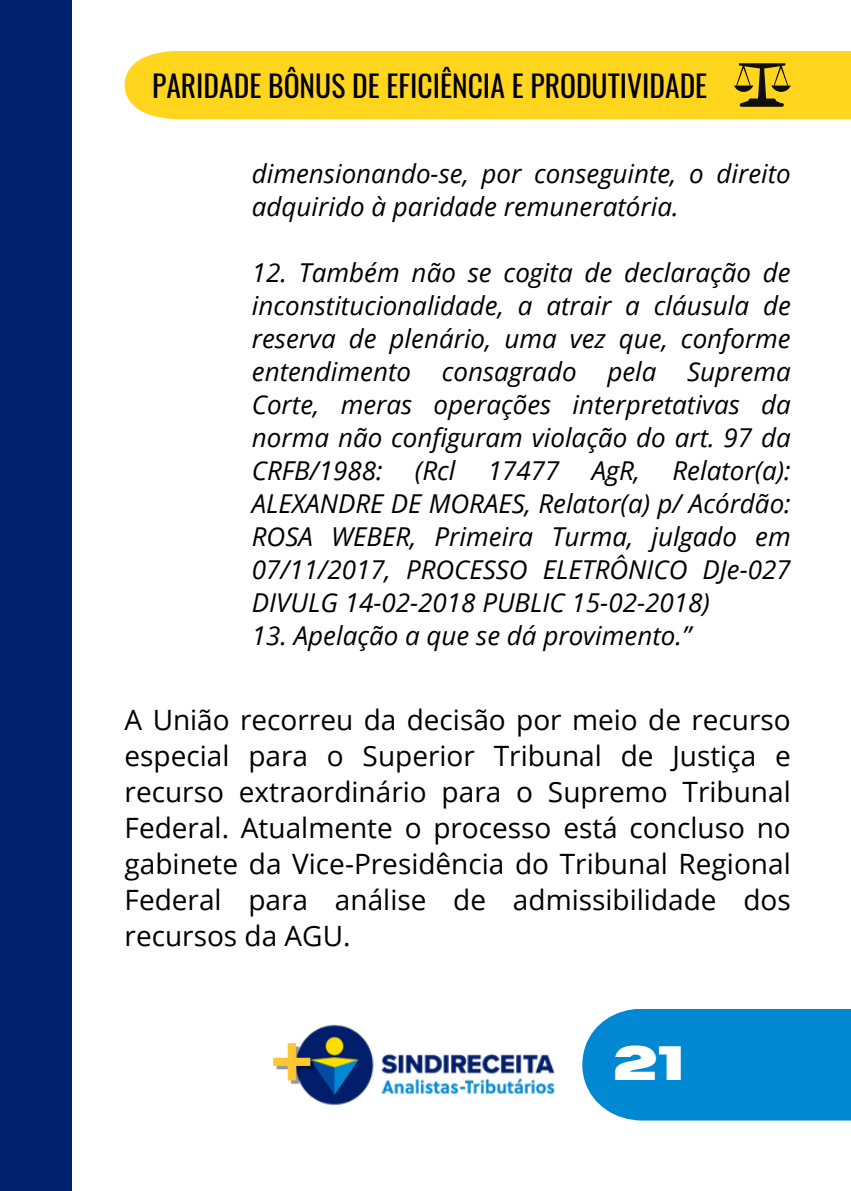
<style>
.page{position:relative;width:851px;height:1191px;background:#fff}
.page>*{position:absolute;margin:0;border:0;box-sizing:border-box;transform-origin:0 0}
.t1{font:700 76.6px "Open Sans";color:rgb(0 0 0/.4)}
.t2{font:700 48px "Horizon";color:#fff}
.t3{font:29.6px "Oswald";color:#000}
.t4{font:28px/36px "Open Sans";color:#000;text-align:justify}
.t5{font:italic 26px/33px "Open Sans";color:#000}
</style>
<div class="page">
<div style="left:0;top:0;width:72px;height:1191px;background:#01216e"></div>
<img style="left:295px;top:1024px;width:260px;height:81px">
<div style="left:582px;top:1009px;width:268px;height:112px;background:#0089d2"></div>
<div style="left:125px;top:51px;width:725px;height:68px;background:#ffd51e"></div>
<svg style="left:733px;top:63px;width:57px;height:44px;background:#a68b17"></svg>
<p class="t3" style="left:152px;top:63px;width:556px">PARIDADE BÔNUS DE EFICIÊNCIA E PRODUTIVIDADE</p>
<p class="t5" style="left:252px;top:157px;width:540px">dimensionando-se, por conseguinte, o direito adquirido à paridade remuneratória.</p>
<p class="t5" style="left:252px;top:256px;width:540px;text-align:justify">12. Também não se cogita de declaração de inconstitucionalidade, a atrair a cláusula de reserva de plenário, uma vez que, conforme entendimento consagrado pela Suprema Corte, meras operações interpretativas da norma não configuram violação do art. 97 da CRFB/1988: (Rcl 17477 AgR, Relator(a):<br>ALEXANDRE DE MORAES, Relator(a) p/ Acórdão:<br>ROSA WEBER, Primeira Turma, julgado em 07/11/2017, PROCESSO ELETRÔNICO DJe-027<br>DIVULG 14-02-2018 PUBLIC 15-02-2018)</p>
<h2 class="t5" style="left:252px;top:619px;width:441px">13. Apelação a que se dá provimento.”</h2>
<p class="t4" style="left:125px;top:701px;width:667px">A União recorreu da decisão por meio de recurso especial para o Superior Tribunal de Justiça e recurso extraordinário para o Supremo Tribunal Federal. Atualmente o processo está concluso no gabinete da Vice-Presidência do Tribunal Regional Federal para análise de admissibilidade dos recursos da AGU.</p>
<h1 class="t1" style="left:273px;top:1010px;width:45px">+</h1>
<h1 class="t2" style="left:613px;top:1039px;width:73px">21</h1>
</div>
